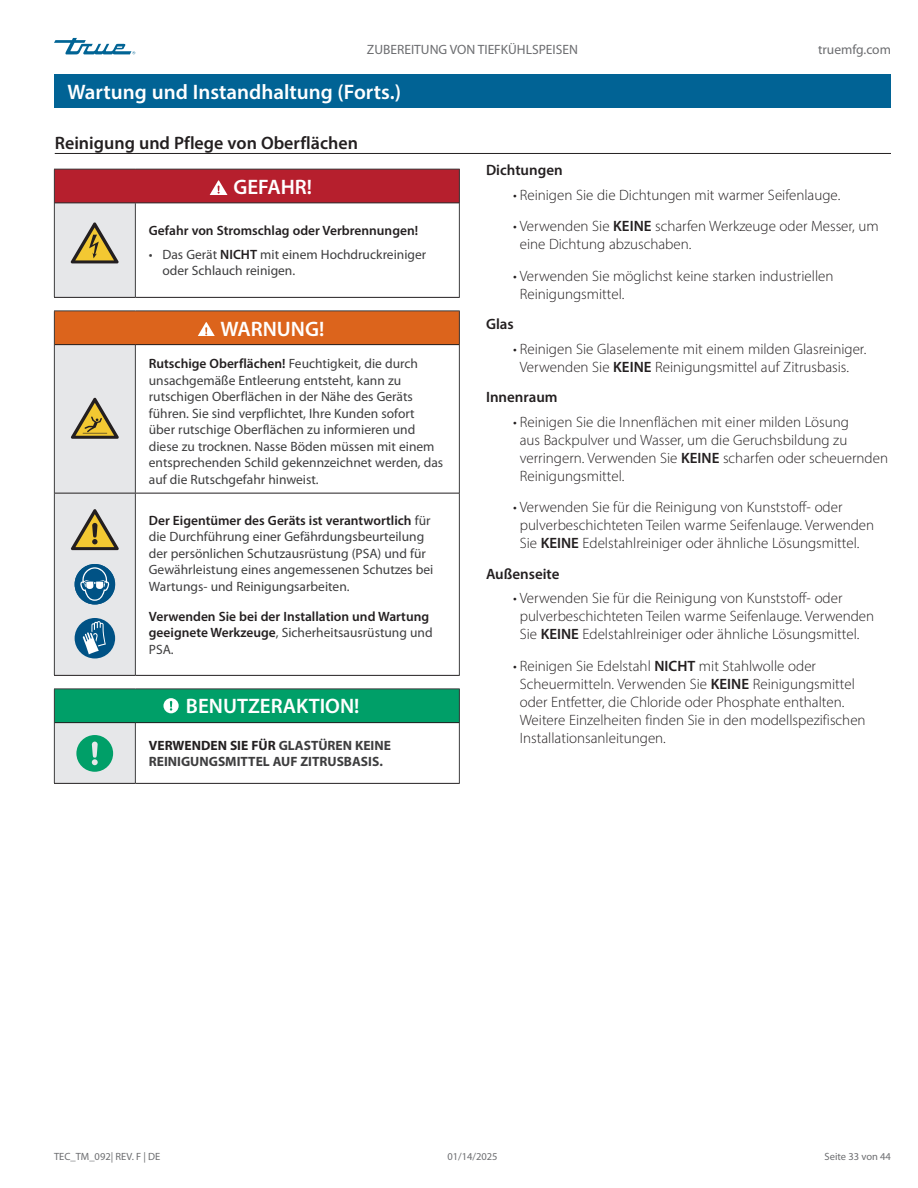
<style>
.page{position:relative;width:918px;height:1188px;background:#fff}
.page>*{position:absolute;margin:0;border:0;box-sizing:border-box;transform-origin:0 0}
.t1{font:600 21px "Myriad Pro";color:#fff}
.t2{font:600 18px "Myriad Pro";color:#231f20}
.t3{font:300 15px/18px "Myriad Pro";color:#231f20}
.t4{font:600 15px "Myriad Pro";color:#231f20}
.t5{font:13.5px/16.5px "Myriad Pro";color:#3e3e3f}
.t6{font:600 13.5px/16.5px "Myriad Pro";color:#231f20}
.t7{font:700 13.5px/16.5px "Myriad Pro";color:#3e3e3f}
.t8{font:13.5px "Myriad Pro";color:#6c6d70}
.t9{font:10.5px "Myriad Pro";color:#6c6d70}
.s1{font-weight:600;color:#231f20}
.s2{font-weight:400;color:#3e3e3f}
.s3{color:#231f20}
.s4{font-weight:600}
</style>
<div class="page">
<svg style="left:54px;top:38px;width:81px;height:16px"></svg>
<hr style="left:55px;top:153px;width:836px;height:1px;background:#231f20">
<div style="left:54px;top:169px;width:405px;height:34px;background:#b61f2d"></div>
<svg style="left:55px;top:203px;width:80px;height:580px;background:#e5e6e8"></svg>
<svg style="left:136px;top:203px;width:323px;height:580px"></svg>
<div style="left:54px;top:311px;width:405px;height:34px;background:#dc641c"></div>
<div style="left:54px;top:689px;width:405px;height:34px;background:#009f68"></div>
<hr style="left:54px;top:169px;width:81px;height:1px;background:#3e3e3f">
<hr style="left:54px;top:170px;width:1px;height:33px;background:#3e3e3f">
<hr style="left:135px;top:169px;width:325px;height:1px;background:#3e3e3f">
<hr style="left:459px;top:170px;width:1px;height:33px;background:#3e3e3f">
<hr style="left:54px;top:203px;width:1px;height:94px;background:#3e3e3f">
<hr style="left:135px;top:203px;width:1px;height:94px;background:#3e3e3f">
<hr style="left:459px;top:203px;width:1px;height:94px;background:#3e3e3f">
<hr style="left:54px;top:311px;width:1px;height:34px;background:#3e3e3f">
<hr style="left:459px;top:311px;width:1px;height:34px;background:#3e3e3f">
<hr style="left:54px;top:345px;width:1px;height:148px;background:#3e3e3f">
<hr style="left:135px;top:345px;width:1px;height:148px;background:#3e3e3f">
<hr style="left:459px;top:345px;width:1px;height:148px;background:#3e3e3f">
<hr style="left:54px;top:493px;width:1px;height:182px;background:#3e3e3f">
<hr style="left:135px;top:494px;width:1px;height:181px;background:#3e3e3f">
<hr style="left:459px;top:493px;width:1px;height:182px;background:#3e3e3f">
<hr style="left:54px;top:688px;width:81px;height:1px;background:#3e3e3f">
<hr style="left:54px;top:689px;width:1px;height:34px;background:#3e3e3f">
<hr style="left:135px;top:688px;width:325px;height:1px;background:#3e3e3f">
<hr style="left:459px;top:689px;width:1px;height:34px;background:#3e3e3f">
<hr style="left:54px;top:723px;width:1px;height:60px;background:#3e3e3f">
<hr style="left:135px;top:723px;width:1px;height:60px;background:#3e3e3f">
<hr style="left:459px;top:723px;width:1px;height:60px;background:#3e3e3f">
<hr style="left:54px;top:310px;width:81px;height:1px;background:#3e3e3f">
<hr style="left:135px;top:310px;width:325px;height:1px;background:#3e3e3f">
<hr style="left:54px;top:297px;width:81px;height:1px;background:#231f20">
<hr style="left:135px;top:297px;width:325px;height:1px;background:#231f20">
<hr style="left:135px;top:493px;width:324px;height:1px;background:#231f20">
<hr style="left:54px;top:675px;width:81px;height:1px;background:#231f20">
<hr style="left:135px;top:675px;width:325px;height:1px;background:#231f20">
<hr style="left:54px;top:783px;width:81px;height:1px;background:#231f20">
<hr style="left:135px;top:783px;width:325px;height:1px;background:#231f20">
<hr style="left:55px;top:202px;width:80px;height:1px;background:#231f20">
<hr style="left:135px;top:202px;width:324px;height:1px;background:#231f20">
<hr style="left:55px;top:722px;width:80px;height:1px;background:#231f20">
<hr style="left:135px;top:722px;width:324px;height:1px;background:#231f20">
<hr style="left:55px;top:344px;width:80px;height:1px;background:#231f20">
<hr style="left:135px;top:344px;width:324px;height:1px;background:#231f20">
<hr style="left:55px;top:493px;width:80px;height:1px;background:#231f20">
<svg style="left:210px;top:180px;width:17px;height:14px"></svg>
<svg style="left:71px;top:222px;width:48px;height:41px;background:#baad84"></svg>
<svg style="left:198px;top:322px;width:17px;height:14px"></svg>
<svg style="left:71px;top:398px;width:48px;height:41px;background:#b7ab81"></svg>
<svg style="left:71px;top:509px;width:48px;height:41px;background:#b8ab82"></svg>
<div style="left:75px;top:564px;width:40px;height:40px;background:#005285;border-radius:50%"></div>
<svg style="left:80px;top:567px;width:30px;height:34px"></svg>
<div style="left:75px;top:618px;width:40px;height:40px;background:#005285;border-radius:50%"></div>
<svg style="left:83px;top:621px;width:23px;height:33px"></svg>
<svg style="left:163px;top:698px;width:16px;height:15px"></svg>
<svg style="left:76px;top:735px;width:37px;height:37px"></svg>
<div style="left:54px;top:74px;width:837px;height:34px;background:#016395"></div>
<p class="t8" style="left:367px;top:42px;width:213px">ZUBEREITUNG VON TIEFKÜHLSPEISEN</p>
<h1 class="t1" style="left:68px;top:79px;width:335px">Wartung und Instandhaltung (Forts.)</h1>
<p class="t2" style="left:55px;top:131px;width:305px">Reinigung und Pflege von Oberflächen</p>
<p class="t8" style="left:818px;top:42px;width:74px">truemfg.com</p>
<h1 class="t1" style="left:233px;top:174px;width:80px">GEFAHR!</h1>
<p class="t6" style="left:149px;top:222px;width:271px">Gefahr von Stromschlag oder Verbrennungen!</p>
<p class="t5" style="left:162px;top:246px;width:265px;text-indent:-14px">• Das Gerät <span class="s1">NICHT</span> mit einem Hochdruckreiniger oder Schlauch reinigen.</p>
<h1 class="t1" style="left:220px;top:315px;width:106px">WARNUNG!</h1>
<p class="t5" style="left:149px;top:355px;width:296px"><span class="s1">Rutschige Oberflächen!</span> Feuchtigkeit, die durch unsachgemäße Entleerung entsteht, kann zu rutschigen Oberflächen in der Nähe des Geräts führen. Sie sind verpflichtet, Ihre Kunden sofort über rutschige Oberflächen zu informieren und diese zu trocknen. Nasse Böden müssen mit einem entsprechenden Schild gekennzeichnet werden, das auf die Rutschgefahr hinweist.</p>
<p class="t5" style="left:149px;top:512px;width:286px"><span class="s1">Der Eigentümer des Geräts ist verantwortlich</span> für die Durchführung einer Gefährdungsbeurteilung der persönlichen Schutzausrüstung (PSA) und für Gewährleistung eines angemessenen Schutzes bei Wartungs- und Reinigungsarbeiten.</p>
<p class="t6" style="left:149px;top:608px;width:285px">Verwenden Sie bei der Installation und Wartung geeignete Werkzeuge<span class="s2">, Sicherheitsausrüstung und<br>PSA.</span></p>
<h1 class="t1" style="left:186px;top:692px;width:175px">BENUTZERAKTION!</h1>
<p class="t7" style="left:149px;top:737px;width:244px"><span class="s3">VERWENDEN SIE FÜR</span> GLASTÜREN KEINE<br>REINIGUNGSMITTEL AUF ZITRUSBASIS.</p>
<p class="t4" style="left:486px;top:161px;width:78px">Dichtungen</p>
<p class="t3" style="left:513px;top:186px;width:329px">• Reinigen Sie die Dichtungen mit warmer Seifenlauge.</p>
<p class="t3" style="left:520px;top:217px;width:361px;text-indent:-7px">• Verwenden Sie <span class="s4">KEINE</span> scharfen Werkzeuge oder Messer, um eine Dichtung abzuschaben.</p>
<p class="t3" style="left:520px;top:266px;width:315px;text-indent:-7px">• Verwenden Sie möglichst keine starken industriellen<br>Reinigungsmittel.</p>
<p class="t4" style="left:486px;top:314px;width:29px">Glas</p>
<p class="t3" style="left:520px;top:340px;width:348px;text-indent:-7px">• Reinigen Sie Glaselemente mit einem milden Glasreiniger.<br>Verwenden Sie <span class="s4">KEINE</span> Reinigungsmittel auf Zitrusbasis.</p>
<p class="t4" style="left:486px;top:388px;width:73px">Innenraum</p>
<p class="t3" style="left:520px;top:413px;width:370px;text-indent:-7px">• Reinigen Sie die Innenflächen mit einer milden Lösung<br>aus Backpulver und Wasser, um die Geruchsbildung zu verringern. Verwenden Sie <span class="s4">KEINE</span> scharfen oder scheuernden Reinigungsmittel.</p>
<p class="t3" style="left:520px;top:498px;width:356px;text-indent:-7px">• Verwenden Sie für die Reinigung von Kunststoff- oder pulverbeschichteten Teilen warme Seifenlauge. Verwenden<br>Sie <span class="s4">KEINE</span> Edelstahlreiniger oder ähnliche Lösungsmittel.</p>
<p class="t4" style="left:486px;top:564px;width:75px">Außenseite</p>
<p class="t3" style="left:520px;top:589px;width:356px;text-indent:-7px">• Verwenden Sie für die Reinigung von Kunststoff- oder pulverbeschichteten Teilen warme Seifenlauge. Verwenden<br>Sie <span class="s4">KEINE</span> Edelstahlreiniger oder ähnliche Lösungsmittel.</p>
<p class="t3" style="left:520px;top:656px;width:347px;text-indent:-7px">• Reinigen Sie Edelstahl <span class="s4">NICHT</span> mit Stahlwolle oder Scheuermitteln. Verwenden Sie <span class="s4">KEINE</span> Reinigungsmittel oder Entfetter, die Chloride oder Phosphate enthalten.<br>Weitere Einzelheiten finden Sie in den modellspezifischen Installationsanleitungen.</p>
<p class="t9" style="left:54px;top:1150px;width:108px">TEC_TM_092| REV. F | DE</p>
<p class="t9" style="left:447px;top:1150px;width:52px">01/14/2025</p>
<p class="t9" style="left:825px;top:1150px;width:68px">Seite 33 von 44</p>
</div>
